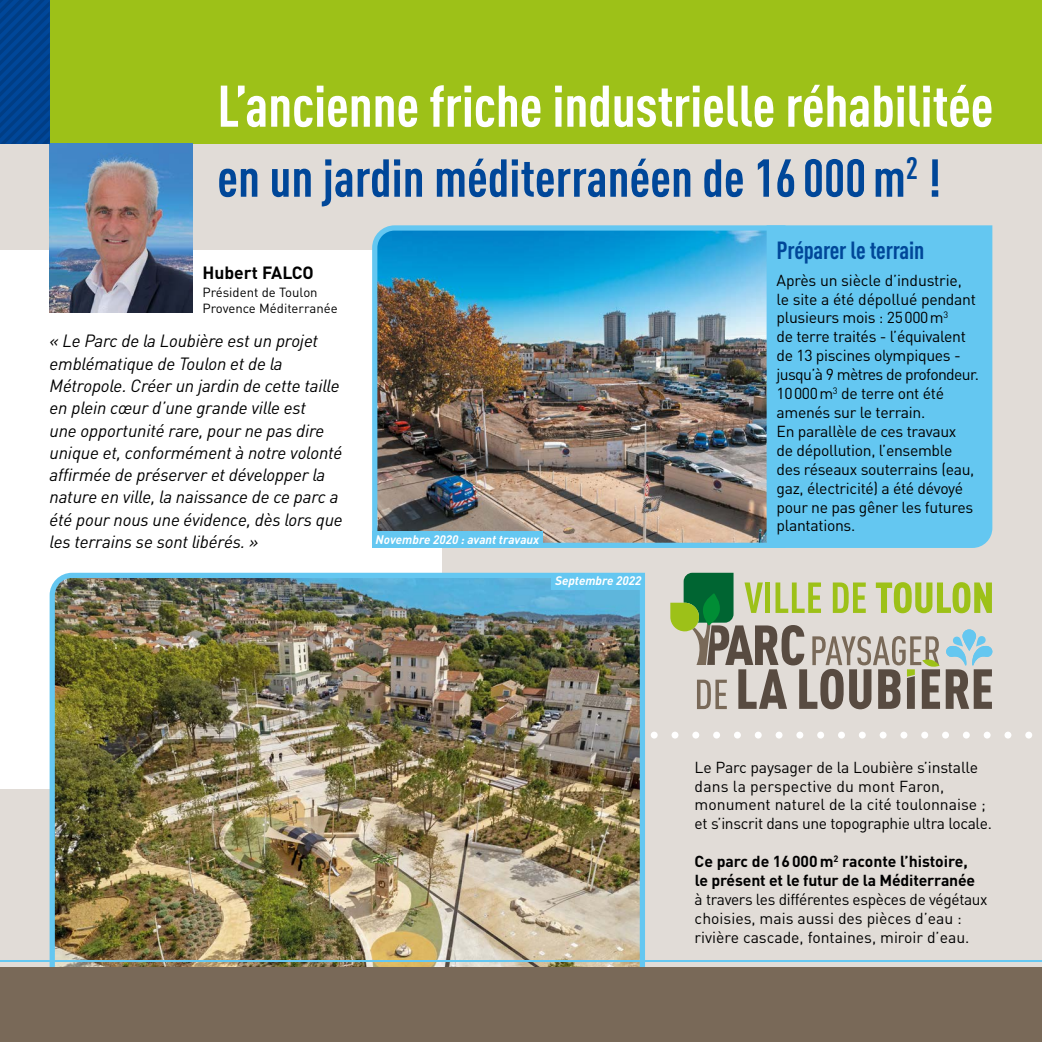
<style>
.page{position:relative;width:1042px;height:1042px;background:#e1dcd7}
.page>*{position:absolute;margin:0;border:0;box-sizing:border-box;transform-origin:0 0}
.t1{font:700 condensed 57.75px "DIN Pro";letter-spacing:-.005em;color:#fff}
.t2{font:700 condensed 52.5px "DIN Pro";color:#004799}
.t3{font:700 condensed 24.5px "DIN Pro";letter-spacing:-.01em;color:#004799}
.t4{font:italic 17.5px/22.2px "DIN Pro";letter-spacing:-.01em;color:#000}
.t5{font:700 17.5px "DIN Pro";color:#000}
.t6{font:15.75px/18.9px "DIN Pro";letter-spacing:-.02em;color:#000}
.t7{font:15.75px/18.9px "DIN Pro";color:#000}
.t8{font:700 15.75px/18.9px "DIN Pro";letter-spacing:-.01em;color:#000}
.t9{font:13.12px/15.8px "DIN Pro";color:#000}
.t10{font:italic 700 12.25px "DIN Pro";color:#fff}
</style>
<div class="page">
<svg style="left:651px;top:731px;width:381px;height:7px"></svg>
<div style="left:0;top:250px;width:441px;height:539px;background:#fff"></div>
<img style="left:50px;top:573px;width:595px;height:394px">
<div style="left:0;top:0;width:1042px;height:144px;background:#9dc118"></div>
<div style="left:0;top:967px;width:1042px;height:75px;background:#796958"></div>
<img style="left:50px;top:144px;width:142px;height:169px">
<svg style="left:0;top:0;width:50px;height:144px;background:#00428f"></svg>
<hr style="left:0;top:960px;width:1042px;height:2px;background:#64c7f1">
<img style="left:372px;top:225px;width:394px;height:323px">
<svg style="left:670px;top:573px;width:322px;height:136px"></svg>
<div style="left:372px;top:531px;width:171px;height:17px;background:#64c7f1"></div>
<div style="left:551px;top:573px;width:94px;height:16px;background:#64c7f1"></div>
<div style="left:766px;top:225px;width:226px;height:323px;background:#64c7f1"></div>
<h1 class="t1" style="left:217px;top:63px;width:777px">L’ancienne friche industrielle réhabilitée</h1>
<h2 class="t2" style="left:217px;top:138px;width:725px">en un jardin méditerranéen de 16 000 m<sup>2</sup> !</h2>
<p class="t5" style="left:202px;top:258px;width:113px">Hubert FALCO</p>
<p class="t9" style="left:202px;top:283px;width:137px">Président de Toulon<br>Provence Méditerranée</p>
<p class="t4" style="left:50px;top:328px;width:295px">« Le Parc de la Loubière est un projet emblématique de Toulon et de la Métropole. Créer un jardin de cette taille en plein cœur d’une grande ville est<br>une opportunité rare, pour ne pas dire unique et, conformément à notre volonté affirmée de préserver et développer la nature en ville, la naissance de ce parc a été pour nous une évidence, dès lors que les terrains se sont libérés. »</p>
<p class="t10" style="left:376px;top:529px;width:165px">Novembre 2020 : avant travaux</p>
<p class="t10" style="left:555px;top:571px;width:88px">Septembre 2022</p>
<h3 class="t3" style="left:776px;top:232px;width:149px">Préparer le terrain</h3>
<p class="t6" style="left:776px;top:269px;width:204px">Après un siècle d’industrie,<br>le site a été dépollué pendant plusieurs mois : 25 000 m<sup>3<br></sup>de terre traités - l’équivalent de 13 piscines olympiques - jusqu’à 9 mètres de profondeur.<br>10 000 m<sup>3</sup> de terre ont été amenés sur le terrain.<br>En parallèle de ces travaux<br>de dépollution, l’ensemble des réseaux souterrains (eau, gaz, électricité) a été dévoyé pour ne pas gêner les futures plantations.</p>
<p class="t6" style="left:694px;top:756px;width:299px">Le Parc paysager de la Loubière s’installe dans la perspective du mont Faron, monument naturel de la cité toulonnaise ; et s’inscrit dans une topographie ultra locale.</p>
<p class="t8" style="left:694px;top:850px;width:282px">Ce parc de 16 000 m<sup>2</sup> raconte l’histoire, le présent et le futur de la Méditerranée</p>
<p class="t7" style="left:694px;top:888px;width:294px">à travers les différentes espèces de végétaux choisies, mais aussi des pièces d’eau : rivière cascade, fontaines, miroir d’eau.</p>
</div>
